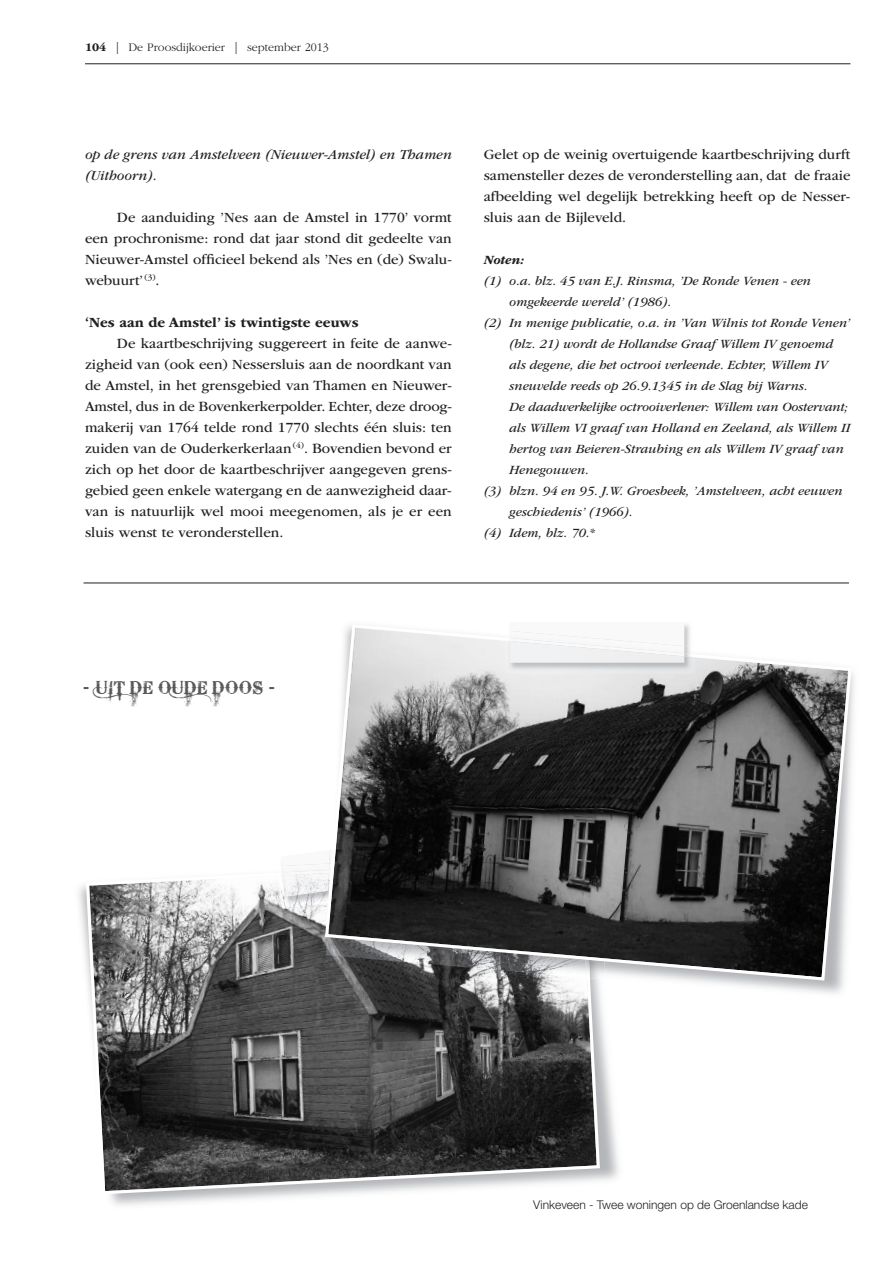
<style>
.page{position:relative;width:893px;height:1263px;background:#fff}
.page>*{position:absolute;margin:0;border:0;box-sizing:border-box;transform-origin:0 0}
.t1{font:18px "Bleeding Cowboys";letter-spacing:.05em;color:#57585a}
.t2{font:14.7px/21px "ITC Garamond Std";color:#231f20;text-align:justify}
.t3{font:700 14.7px "ITC Garamond Std";color:#231f20}
.t4{font:italic 14.25px/21px "ITC Garamond Std";color:#231f20}
.t5{font:italic 13.2px "ITC Garamond Std";color:#231f20}
.t6{font:italic 700 13.2px "ITC Garamond Std";color:#231f20}
.t7{font:300 12px "Helvetica Neue LT Std";color:#231f20}
.t8{font:300 12px "ITC Garamond Std";color:#231f20}
.s1{font-weight:700}
</style>
<div class="page">
<hr style="left:84px;top:583px;width:765px;height:1px;background:#231f20">
<hr style="left:85px;top:64px;width:765px;height:1px;background:#231f20">
<svg style="left:84px;top:871px;width:517px;height:325px;background:#626262"></svg>
<img style="left:278px;top:871px;width:45px;height:38px">
<img style="left:283px;top:875px;width:40px;height:22px">
<svg style="left:281px;top:856px;width:42px;height:19px"></svg>
<img style="left:330px;top:675px;width:525px;height:326px">
<svg style="left:323px;top:625px;width:530px;height:357px;background:#656565"></svg>
<img style="left:505px;top:624px;width:190px;height:6px">
<img style="left:505px;top:630px;width:190px;height:8px">
<img style="left:505px;top:641px;width:190px;height:33px">
<svg style="left:510px;top:624px;width:174px;height:17px"></svg>
<div style="left:510px;top:641px;width:174px;height:22px;background:#f1f1f2"></div>
<p class="t8" style="left:85px;top:43px;width:245px"><span class="s1">104</span> | De Proosdijkoerier | september 2013</p>
<p class="t4" style="left:85px;top:145px;width:368px">op de grens van Amstelveen (Nieuwer-Amstel) en Thamen (Uithoorn).</p>
<p class="t2" style="left:85px;top:208px;width:368px;text-indent:32px">de aanduiding ’nes aan de amstel in 1770’ vormt een prochronisme: rond dat jaar stond dit gedeelte van nieuwer-amstel officieel bekend als ’nes en (de) swalu&shy;webuurt’ <sup>(3)</sup>.</p>
<p class="t3" style="left:85px;top:317px;width:275px">‘Nes aan de Amstel’ is twintigste eeuws</p>
<p class="t2" style="left:85px;top:334px;width:368px;text-indent:32px">de kaartbeschrijving suggereert in feite de aanwe&shy;zigheid van (ook een) nessersluis aan de noordkant van de amstel, in het grensgebied van thamen en nieuwer&shy;amstel, dus in de Bovenkerkerpolder. echter, deze droog&shy;makerij van 1764 telde rond 1770 slechts één sluis: ten zuiden van de ouderkerkerlaan <sup>(4)</sup>. Bovendien bevond er zich op het door de kaartbeschrijver aangegeven grens&shy;gebied geen enkele watergang en de aanwezigheid daar&shy;van is natuurlijk wel mooi meegenomen, als je er een sluis wenst te veronderstellen.</p>
<p class="t2" style="left:484px;top:145px;width:368px">gelet op de weinig overtuigende kaartbeschrijving durft samensteller dezes de veronderstelling aan, dat de fraaie afbeelding wel degelijk betrekking heeft op de nesser&shy;sluis aan de Bijleveld.</p>
<p class="t6" style="left:484px;top:255px;width:42px">Noten:</p>
<p class="t5" style="left:484px;top:276px;width:329px">(1) o.a. blz. 45 van E.J. Rinsma, ’De Ronde Venen - een</p>
<p class="t5" style="left:509px;top:297px;width:163px">omgekeerde wereld’ (1986).</p>
<p class="t5" style="left:484px;top:318px;width:368px">(2) In menige publicatie, o.a. in ’Van Wilnis tot Ronde Venen’</p>
<p class="t5" style="left:509px;top:339px;width:325px">(blz. 21) wordt de Hollandse Graaf Willem IV genoemd</p>
<p class="t5" style="left:509px;top:360px;width:320px">als degene, die het octrooi verleende. Echter, Willem IV</p>
<p class="t5" style="left:509px;top:381px;width:300px">sneuvelde reeds op 26.9.1345 in de Slag bij Warns.</p>
<p class="t5" style="left:509px;top:402px;width:340px">De daadwerkelijke octrooiverlener: Willem van Oostervant;</p>
<p class="t5" style="left:509px;top:423px;width:342px">als Willem VI graaf van Holland en Zeeland, als Willem II</p>
<p class="t5" style="left:509px;top:444px;width:336px">hertog van Beieren-Straubing en als Willem IV graaf van</p>
<p class="t5" style="left:509px;top:465px;width:81px">Henegouwen.</p>
<p class="t5" style="left:484px;top:486px;width:360px">(3) blzn. 94 en 95. J.W. Groesbeek, ’Amstelveen, acht eeuwen</p>
<p class="t5" style="left:509px;top:507px;width:125px">geschiedenis’ (1966).</p>
<p class="t5" style="left:484px;top:528px;width:112px">(4) Idem, blz. 70.*</p>
<p class="t1" style="left:84px;top:677px;width:192px">- UIT DE OUDE DOOS -</p>
<p class="t7" style="left:533px;top:1200px;width:276px">Vinkeveen - Twee woningen op de Groenlandse kade</p>
</div>
